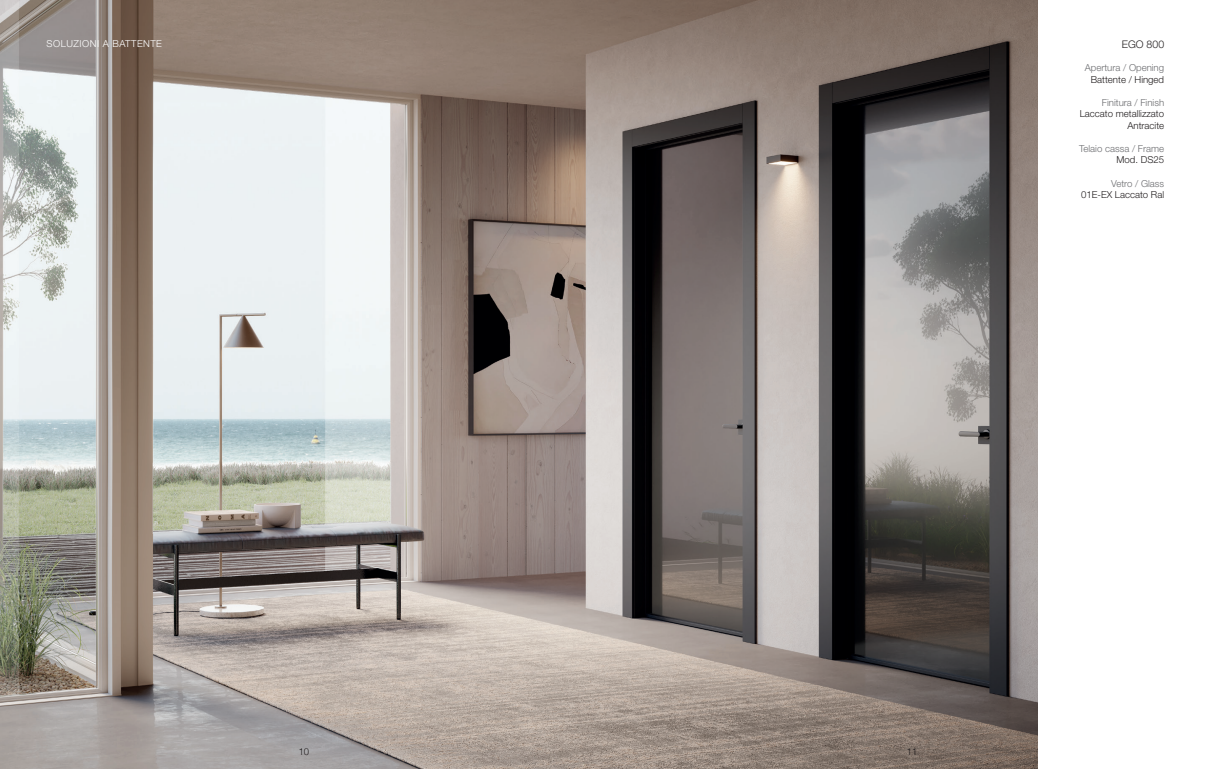
<style>
.page{position:relative;width:1216px;height:769px;background:#fff}
.page>*{position:absolute;margin:0;border:0;box-sizing:border-box;transform-origin:0 0}
.t1{font:300 10.5px "Helvetica Neue LT Pro";color:#231f20}
.t2{font:300 9.62px/11.5px "Helvetica Neue LT Pro";color:#231f20;text-align:right}
.t3{font:300 9.62px "Helvetica Neue LT Pro";color:#6c6d70}
.t4{font:300 9.62px "Helvetica Neue LT Pro";letter-spacing:.05em;color:#fff}
.t5{font:300 9.62px "Helvetica";color:#231f20}
</style>
<div class="page">
<img style="left:0;top:0;width:1037px;height:769px">
<p class="t4" style="left:47px;top:38px;width:117px">SOLUZIONI A BATTENTE</p>
<p class="t1" style="left:1121px;top:38px;width:44px">EGO 800</p>
<p class="t3" style="left:1084px;top:62px;width:81px">Apertura / Opening</p>
<p class="t2" style="left:1090px;top:73px;width:75px">Battente / Hinged</p>
<p class="t3" style="left:1101px;top:96px;width:64px">Finitura / Finish</p>
<p class="t2" style="left:1079px;top:108px;width:86px">Laccato metallizzato<br>Antracite</p>
<p class="t3" style="left:1079px;top:143px;width:86px">Telaio cassa / Frame</p>
<p class="t2" style="left:1116px;top:154px;width:49px">Mod. DS25</p>
<p class="t3" style="left:1111px;top:177px;width:54px">Vetro / Glass</p>
<p class="t2" style="left:1080px;top:189px;width:85px">01E-EX Laccato Ral</p>
<p class="t5" style="left:298px;top:743px;width:12px">10</p>
<p class="t5" style="left:906px;top:743px;width:12px">11</p>
</div>
